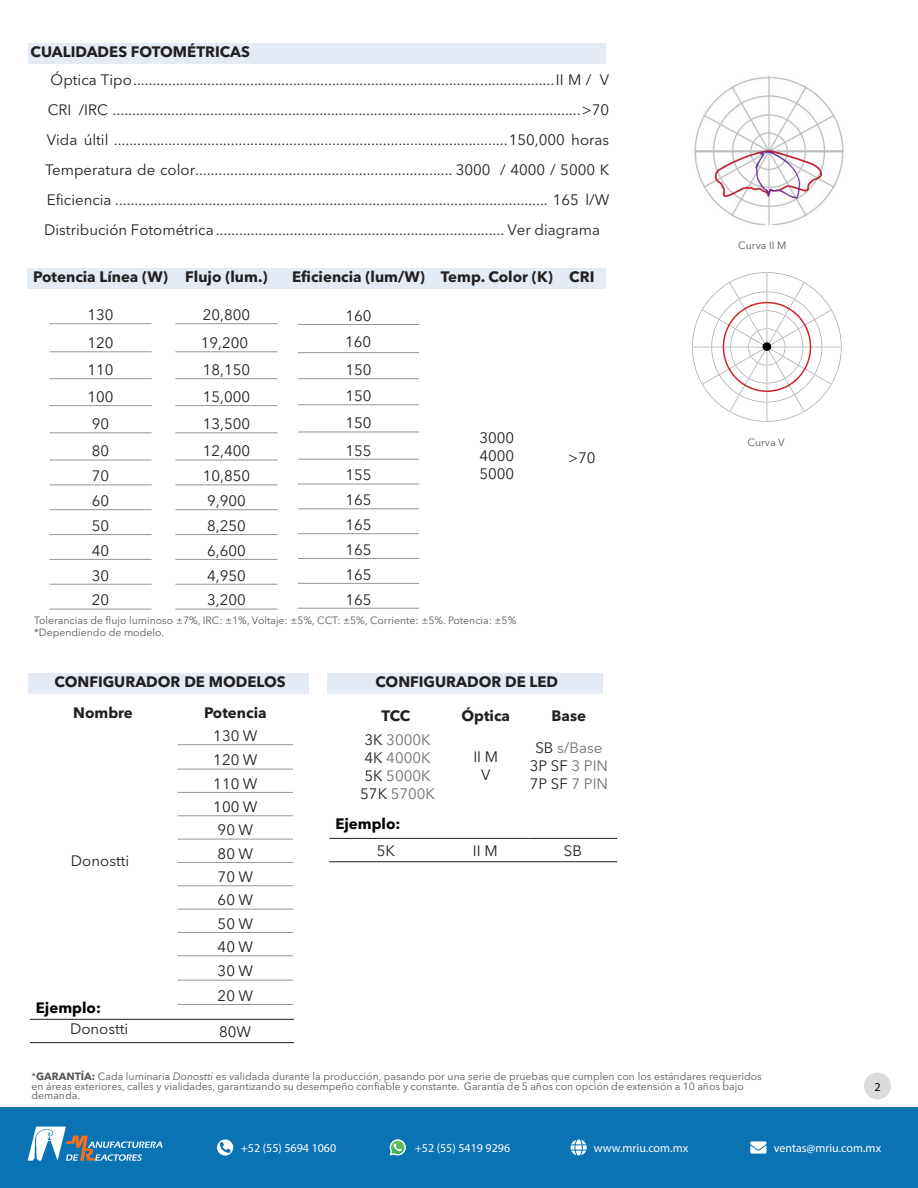
<style>
.page{position:relative;width:918px;height:1188px;background:#fff}
.page>*{position:absolute;margin:0;border:0;box-sizing:border-box;transform-origin:0 0}
.t1{font:15px/24.9px "Avenir Next LT Pro";color:#231f20;text-align:justify}
.t2{font:700 15px "Avenir Next LT Pro";color:#231f20}
.t3{font:15px/18px "Avenir Next LT Pro";color:#6e6f72}
.t4{font:15px/18px "Avenir Next LT Pro";color:#6d6f72;text-align:center}
.t5{font:700 15px "Avenir Next LT Pro";color:#000}
.t6{font:12px "Myriad Pro";color:#fff}
.t7{font:12px "Myriad Pro";color:#000}
.t8{font:10.5px/9.4px "Avenir Next LT Pro";color:#57585a}
.s1{color:#231f20}
.s2{font-weight:700}
.s3{font-style:italic}
</style>
<div class="page">
<div style="left:0;top:1107px;width:918px;height:81px;background:#0b72b4"></div>
<svg style="left:217px;top:1139px;width:16px;height:17px"></svg>
<svg style="left:220px;top:1142px;width:11px;height:11px"></svg>
<svg style="left:390px;top:1139px;width:16px;height:17px"></svg>
<svg style="left:571px;top:1139px;width:16px;height:17px"></svg>
<svg style="left:750px;top:1141px;width:17px;height:13px"></svg>
<div style="left:864px;top:1072px;width:27px;height:28px;background:#dbdbdb;border-radius:50%"></div>
<svg style="left:28px;top:1127px;width:135px;height:34px"></svg>
<img style="left:694px;top:76px;width:150px;height:148px">
<div style="left:28px;top:43px;width:577px;height:20px;background:#e4ebf5"></div>
<svg style="left:692px;top:272px;width:150px;height:150px"></svg>
<div style="left:723px;top:302px;width:88px;height:90px;border:2px solid #d1232a;border-radius:50%"></div>
<div style="left:763px;top:342px;width:8px;height:9px;background:#000;border-radius:50%"></div>
<div style="left:27px;top:268px;width:144px;height:20px;background:#e4ebf5"></div>
<div style="left:169px;top:268px;width:113px;height:20px;background:#e4ebf5"></div>
<div style="left:279px;top:268px;width:156px;height:20px;background:#e4ebf5"></div>
<div style="left:433px;top:268px;width:125px;height:20px;background:#e4ebf5"></div>
<div style="left:556px;top:268px;width:49px;height:20px;background:#e4ebf5"></div>
<hr style="left:178px;top:744px;width:115px;height:1px;background:#939598">
<hr style="left:178px;top:769px;width:115px;height:1px;background:#939598">
<hr style="left:178px;top:792px;width:115px;height:1px;background:#939598">
<hr style="left:178px;top:815px;width:115px;height:1px;background:#939598">
<hr style="left:178px;top:839px;width:115px;height:1px;background:#939598">
<hr style="left:178px;top:862px;width:115px;height:1px;background:#939598">
<hr style="left:178px;top:885px;width:115px;height:1px;background:#939598">
<hr style="left:178px;top:909px;width:115px;height:1px;background:#939598">
<hr style="left:178px;top:932px;width:115px;height:1px;background:#939598">
<hr style="left:178px;top:955px;width:115px;height:1px;background:#939598">
<hr style="left:178px;top:980px;width:115px;height:1px;background:#939598">
<hr style="left:178px;top:1004px;width:115px;height:1px;background:#939598">
<div style="left:28px;top:673px;width:281px;height:20px;background:#e4ebf5"></div>
<hr style="left:30px;top:1019px;width:146px;height:1px;background:#231f20">
<hr style="left:176px;top:1019px;width:118px;height:1px;background:#231f20">
<hr style="left:30px;top:1042px;width:146px;height:1px;background:#231f20">
<hr style="left:176px;top:1042px;width:118px;height:1px;background:#231f20">
<div style="left:328px;top:673px;width:275px;height:20px;background:#e4ebf5"></div>
<hr style="left:329px;top:838px;width:113px;height:1px;background:#231f20">
<hr style="left:442px;top:838px;width:87px;height:1px;background:#231f20">
<hr style="left:529px;top:838px;width:88px;height:1px;background:#231f20">
<hr style="left:329px;top:861px;width:113px;height:1px;background:#231f20">
<hr style="left:442px;top:861px;width:87px;height:1px;background:#231f20">
<hr style="left:529px;top:861px;width:88px;height:1px;background:#231f20">
<hr style="left:49px;top:323px;width:103px;height:1px;background:#939598">
<hr style="left:49px;top:351px;width:103px;height:1px;background:#939598">
<hr style="left:49px;top:378px;width:103px;height:1px;background:#939598">
<hr style="left:49px;top:405px;width:103px;height:1px;background:#939598">
<hr style="left:49px;top:432px;width:103px;height:1px;background:#939598">
<hr style="left:49px;top:460px;width:103px;height:1px;background:#939598">
<hr style="left:49px;top:485px;width:103px;height:1px;background:#939598">
<hr style="left:49px;top:509px;width:103px;height:1px;background:#939598">
<hr style="left:49px;top:534px;width:103px;height:1px;background:#939598">
<hr style="left:49px;top:559px;width:103px;height:1px;background:#939598">
<hr style="left:49px;top:584px;width:103px;height:1px;background:#939598">
<hr style="left:49px;top:609px;width:103px;height:1px;background:#939598">
<hr style="left:175px;top:323px;width:103px;height:1px;background:#939598">
<hr style="left:175px;top:351px;width:103px;height:1px;background:#939598">
<hr style="left:175px;top:378px;width:103px;height:1px;background:#939598">
<hr style="left:175px;top:405px;width:103px;height:1px;background:#939598">
<hr style="left:175px;top:432px;width:103px;height:1px;background:#939598">
<hr style="left:175px;top:460px;width:103px;height:1px;background:#939598">
<hr style="left:175px;top:485px;width:103px;height:1px;background:#939598">
<hr style="left:175px;top:509px;width:103px;height:1px;background:#939598">
<hr style="left:175px;top:534px;width:103px;height:1px;background:#939598">
<hr style="left:175px;top:559px;width:103px;height:1px;background:#939598">
<hr style="left:175px;top:584px;width:103px;height:1px;background:#939598">
<hr style="left:175px;top:609px;width:103px;height:1px;background:#939598">
<hr style="left:298px;top:324px;width:121px;height:1px;background:#939598">
<hr style="left:298px;top:352px;width:121px;height:1px;background:#939598">
<hr style="left:298px;top:378px;width:121px;height:1px;background:#939598">
<hr style="left:298px;top:404px;width:121px;height:1px;background:#939598">
<hr style="left:298px;top:432px;width:121px;height:1px;background:#939598">
<hr style="left:298px;top:459px;width:121px;height:1px;background:#939598">
<hr style="left:298px;top:484px;width:121px;height:1px;background:#939598">
<hr style="left:298px;top:508px;width:121px;height:1px;background:#939598">
<hr style="left:298px;top:533px;width:121px;height:1px;background:#939598">
<hr style="left:298px;top:558px;width:121px;height:1px;background:#939598">
<hr style="left:298px;top:583px;width:121px;height:1px;background:#939598">
<hr style="left:298px;top:608px;width:121px;height:1px;background:#939598">
<p class="t2" style="left:31px;top:43px;width:221px">CUALIDADES FOTOMÉTRICAS</p>
<p class="t1" style="left:44px;top:65px;width:567px;line-height:30px;text-indent:6px">Óptica Tipo ............................................................................................................II M / V CRI /IRC ........................................................................................................................&gt;70<br>Vida últil .....................................................................................................150,000 horas Temperatura de color.................................................................. 3000 / 4000 / 5000 K Eficiencia ............................................................................................................... 165 l/W Distribución Fotométrica .......................................................................... Ver diagrama</p>
<p class="t2" style="left:33px;top:268px;width:236px">Potencia Línea (W) Flujo (lum.)</p>
<p class="t2" style="left:292px;top:268px;width:304px">Eficiencia (lum/W) Temp. Color (K) CRI</p>
<p class="t1" style="left:88px;top:301px;width:28px;line-height:27.3px;text-align:left">130<br>120<br>110<br>100<br>90<br>80</p>
<p class="t1" style="left:92px;top:463px;width:19px">70<br>60<br>50<br>40<br>30<br>20</p>
<p class="t1" style="left:201px;top:301px;width:51px;line-height:27.3px;text-align:left">20,800<br>19,200<br>18,150<br>15,000<br>13,500<br>12,400</p>
<p class="t1" style="left:203px;top:463px;width:49px;text-align:left">10,850<br>9,900<br>8,250<br>6,600<br>4,950<br>3,200</p>
<p class="t1" style="left:345px;top:302px;width:28px;line-height:27px">160<br>160<br>150</p>
<p class="t1" style="left:345px;top:382px;width:28px;line-height:27.2px">150<br>150<br>155</p>
<p class="t1" style="left:345px;top:463px;width:28px">155<br>165<br>165<br>165<br>165<br>165</p>
<p class="t1" style="left:479px;top:429px;width:36px;line-height:18px">3000<br>4000<br>5000</p>
<p class="t8" style="left:34px;top:614px;width:484px;line-height:12.6px">Tolerancias de flujo luminoso ±7%, IRC: ±1%, Voltaje: ±5%, CCT: ±5%, Corriente: ±5%. Potencia: ±5% *Dependiendo de modelo.</p>
<p class="t1" style="left:568px;top:446px;width:29px">&gt;70</p>
<p class="t2" style="left:54px;top:673px;width:233px">CONFIGURADOR DE MODELOS</p>
<p class="t2" style="left:375px;top:673px;width:184px">CONFIGURADOR DE LED</p>
<p class="t8" style="left:738px;top:241px;width:50px">Curva II M</p>
<p class="t8" style="left:747px;top:438px;width:39px">Curva V</p>
<p class="t2" style="left:73px;top:703px;width:61px">Nombre</p>
<p class="t2" style="left:204px;top:703px;width:64px">Potencia</p>
<p class="t2" style="left:381px;top:706px;width:30px">TCC</p>
<p class="t2" style="left:461px;top:706px;width:50px">Óptica</p>
<p class="t2" style="left:552px;top:706px;width:36px">Base</p>
<p class="t1" style="left:473px;top:748px;width:26px;line-height:18px;text-align:center">II M<br>V</p>
<p class="t4" style="left:530px;top:739px;width:80px"><span class="s1">SB</span> s/Base<br><span class="s1">3P SF</span> 3 PIN<br><span class="s1">7P SF</span> 7 PIN</p>
<p class="t1" style="left:213px;top:724px;width:46px;line-height:23.5px;text-align:left">130 W<br>120 W<br>110 W<br>100 W<br>90 W<br>80 W<br>70 W<br>60 W<br>50 W<br>40 W<br>30 W<br>20 W</p>
<p class="t3" style="left:360px;top:731px;width:76px"><span class="s1">3K</span> 3000K<br><span class="s1">4K</span> 4000K<br><span class="s1">5K</span> 5000K<br><span class="s1">57K</span> 5700K</p>
<p class="t5" style="left:335px;top:815px;width:67px">Ejemplo:</p>
<p class="t1" style="left:377px;top:838px;width:20px">5K</p>
<p class="t1" style="left:473px;top:838px;width:26px">II M</p>
<p class="t1" style="left:564px;top:838px;width:19px">SB</p>
<p class="t1" style="left:71px;top:849px;width:60px">Donostti</p>
<p class="t5" style="left:36px;top:999px;width:67px">Ejemplo:</p>
<p class="t1" style="left:70px;top:1016px;width:60px">Donostti</p>
<p class="t1" style="left:219px;top:1019px;width:33px">80W</p>
<p class="t8" style="left:31px;top:1072px;width:732px">*<span class="s2">GARANTÍA:</span> Cada luminaria <span class="s3">Donostti</span> es validada durante la producción, pasando por una serie de pruebas que cumplen con los estándares requeridos en áreas exteriores, calles y vialidades, garantizando su desempeño confiable y constante. Garantía de 5 años con opción de extensión a 10 años bajo demanda.</p>
<p class="t7" style="left:874px;top:1079px;width:8px">2</p>
<p class="t6" style="left:241px;top:1141px;width:97px">+52 (55) 5694 1060</p>
<p class="t6" style="left:594px;top:1141px;width:96px">www.mriu.com.mx</p>
<p class="t6" style="left:774px;top:1141px;width:109px">ventas@mriu.com.mx</p>
<p class="t6" style="left:415px;top:1141px;width:97px">+52 (55) 5419 9296</p>
</div>
